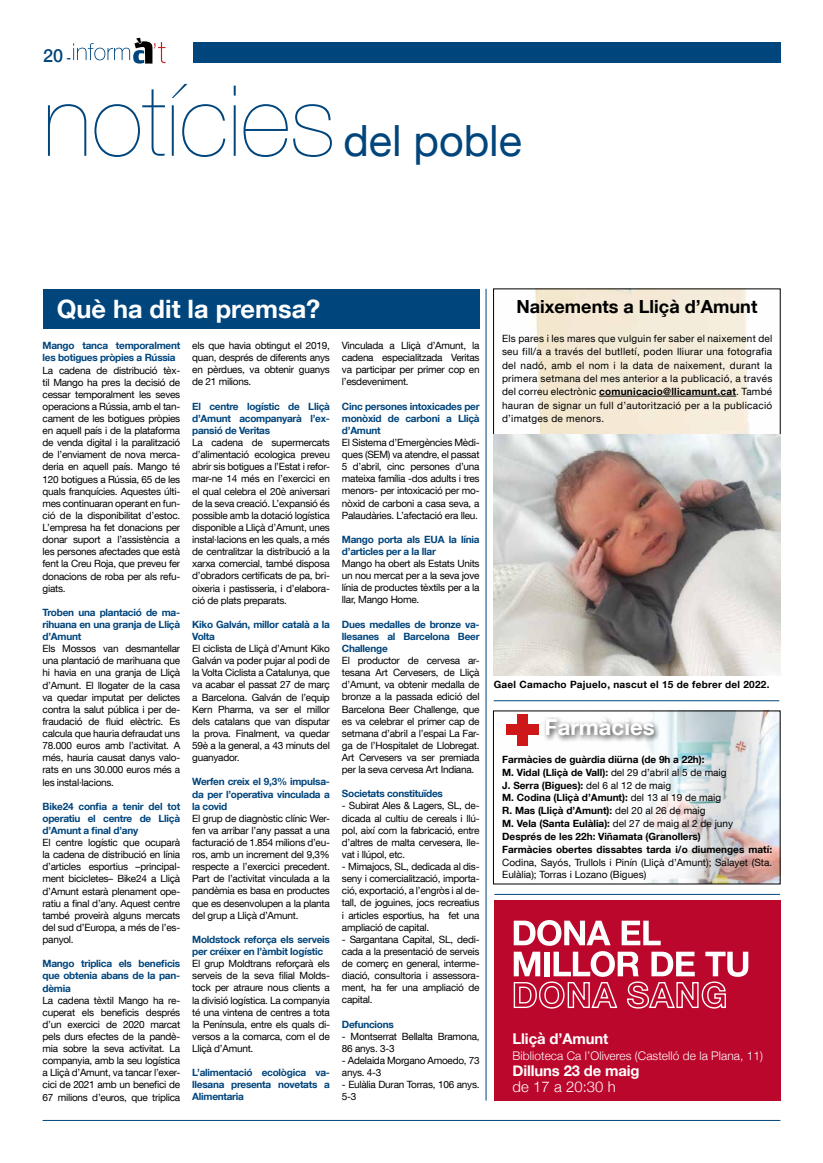
<style>
.page{position:relative;width:823px;height:1163px;background:#fff}
.page>*{position:absolute;margin:0;border:0;box-sizing:border-box;transform-origin:0 0}
.t1{font:200 98.2px "Helvetica Neue LT Com";color:#00457c}
.t2{font:43px "Helvetica Neue LT Com";color:#00457c}
.t3{font:700 25.3px "Helvetica Neue LT Com";color:#fff}
.t4{font:700 22.1px "Helvetica Neue LT Com";color:#fff}
.t5{font:700 18.1px "Helvetica Neue LT Com";color:#000}
.t6{font:500 18px "Helvetica Neue";color:#00457c}
.t7{font:700 14.8px "Helvetica Neue";letter-spacing:-.01em;color:#fff}
.t8{font:300 14.8px "Helvetica Neue";letter-spacing:.005em;color:#fff}
.t9{font:300 11.9px "Helvetica Neue";letter-spacing:.005em;color:#fff}
.t10{font:10px/12.1px "Helvetica Neue LT Com";letter-spacing:-.025em;color:#000;text-align:justify}
.t11{font:700 10px/12.1px "Helvetica Neue LT Com";letter-spacing:-.025em;color:#00457c;text-align:justify}
.t12{font:700 10px/12.8px "Helvetica Neue LT Com";color:#000}
.t13{font:10px/12.8px "Helvetica Neue LT Com";color:#000}
.t14{font:700 10px "Helvetica Neue LT Com";letter-spacing:.025em;color:#000}
.s1{font-size:12px}
.s2{font-weight:700}
.s3{font-weight:400}
</style>
<div class="page">
<div style="left:193px;top:43px;width:587px;height:20px;background:#00457c"></div>
<hr style="left:43px;top:1119px;width:737px;height:1px;background:#00457c">
<svg style="left:73px;top:38px;width:92px;height:26px"></svg>
<img style="left:493px;top:289px;width:287px;height:386px">
<hr style="left:485px;top:289px;width:1px;height:811px;background:#00457c">
<div style="left:43px;top:289px;width:436px;height:39px;background:#00457c"></div>
<img style="left:517px;top:712px;width:260px;height:170px">
<div style="left:542px;top:715px;width:118px;height:27px;background:#000;opacity:.75"></div>
<div style="left:517px;top:724px;width:10px;height:11px;background:#cd1719"></div>
<div style="left:517px;top:714px;width:10px;height:10px;background:#cd1719"></div>
<div style="left:517px;top:735px;width:10px;height:10px;background:#cd1719"></div>
<div style="left:527px;top:724px;width:11px;height:11px;background:#cd1719"></div>
<div style="left:506px;top:724px;width:11px;height:11px;background:#cd1719"></div>
<hr style="left:493px;top:700px;width:285px;height:1px;background:#00457c">
<div style="left:493px;top:900px;width:287px;height:200px;background:#bc072c"></div>
<svg style="left:513px;top:920px;width:234px;height:89px"></svg>
<hr style="left:598px;top:396px;width:137px;height:1px;background:#000">
<hr style="left:494px;top:894px;width:285px;height:1px;background:#00457c">
<h3 class="t6" style="left:43px;top:41px;width:30px">20 <span class="s1">-</span></h3>
<h1 class="t1" style="left:43px;top:64px;width:294px">notícies</h1>
<h2 class="t2" style="left:343px;top:114px;width:180px">del poble</h2>
<h3 class="t3" style="left:57px;top:293px;width:265px">Què ha dit la premsa?</h3>
<p class="t11" style="left:43px;top:339px;width:139px">Mango tanca temporalment les botigues pròpies a Rússia</p>
<p class="t10" style="left:43px;top:363px;width:139px">La cadena de distribució tèx&shy;til Mango ha pres la decisió de cessar temporalment les seves operacions a Rússia, amb el tan&shy;cament de les botigues pròpies en aquell país i de la plataforma de venda digital i la paralització de l’enviament de nova merca&shy;deria en aquell país. Mango té 120 botigues a Rússia, 65 de les quals franquícies. Aquestes últi&shy;mes continuaran operant en fun&shy;ció de la disponibilitat d’estoc.<br>L’empresa ha fet donacions per donar suport a l’assistència a les persones afectades que està fent la Creu Roja, que preveu fer donacions de roba per als refu&shy;giats.</p>
<p class="t11" style="left:43px;top:606px;width:139px">Troben una plantació de ma&shy;rihuana en una granja de Lliçà d’Amunt</p>
<p class="t10" style="left:43px;top:642px;width:139px">Els Mossos van desmantellar una plantació de marihuana que hi havia en una granja de Lliçà d’Amunt. El llogater de la casa va quedar imputat per delictes contra la salut pública i per de&shy;fraudació de fluid elèctric. Es calcula que hauria defraudat uns 78.000 euros amb l’activitat. A més, hauria causat danys valo&shy;rats en uns 30.000 euros més a les instal·lacions.</p>
<p class="t11" style="left:43px;top:799px;width:139px">Bike24 confia a tenir del tot operatiu el centre de Lliçà d’Amunt a final d’any</p>
<p class="t10" style="left:43px;top:836px;width:139px">El centre logístic que ocuparà la cadena de distribució en línia d’articles esportius –principal&shy;ment bicicletes– Bike24 a Lliçà d’Amunt estarà plenament ope&shy;ratiu a final d’any. Aquest centre també proveirà alguns mercats del sud d’Europa, a més de l’es&shy;panyol.</p>
<p class="t11" style="left:43px;top:957px;width:139px">Mango triplica els beneficis que obtenia abans de la pan&shy;dèmia</p>
<p class="t10" style="left:43px;top:993px;width:139px">La cadena tèxtil Mango ha re&shy;cuperat els beneficis després d’un exercici de 2020 marcat pels durs efectes de la pandè&shy;mia sobre la seva activitat. La companyia, amb la seu logística a Lliçà d’Amunt, va tancar l’exer&shy;cici de 2021 amb un benefici de 67 milions d’euros, que triplica</p>
<p class="t10" style="left:192px;top:339px;width:139px">els que havia obtingut el 2019, quan, després de diferents anys en pèrdues, va obtenir guanys de 21 milions.</p>
<p class="t11" style="left:192px;top:400px;width:139px">El centre logístic de Lliçà d’Amunt acompanyarà l’ex&shy;pansió de Veritas</p>
<p class="t10" style="left:192px;top:436px;width:139px">La cadena de supermercats d’alimentació ecologica preveu abrir sis botigues a l’Estat i refor&shy;mar-ne 14 més en l’exercici en el qual celebra el 20è aniversari de la seva creació. L’expansió és possible amb la dotació logística disponible a Lliçà d’Amunt, unes instal·lacions en les quals, a més de centralitzar la distribució a la xarxa comercial, també disposa d’obradors certificats de pa, bri&shy;oixeria i pastisseria, i d’elabora&shy;ció de plats preparats.</p>
<p class="t11" style="left:192px;top:618px;width:139px">Kiko Galván, millor català a la<br>Volta</p>
<p class="t10" style="left:192px;top:642px;width:139px">El ciclista de Lliçà d’Amunt Kiko Galván va poder pujar al podi de la Volta Ciclista a Catalunya, que va acabar el passat 27 de març a Barcelona. Galván de l’equip Kern Pharma, va ser el millor dels catalans que van disputar la prova. Finalment, va quedar 59è a la general, a 43 minuts del guanyador.</p>
<p class="t11" style="left:192px;top:775px;width:139px">Werfen creix el 9,3% impulsa&shy;da per l’operativa vinculada a la covid</p>
<p class="t10" style="left:192px;top:811px;width:139px">El grup de diagnòstic clínic Wer&shy;fen va arribar l’any passat a una facturació de 1.854 milions d’eu&shy;ros, amb un increment del 9,3% respecte a l’exercici precedent.<br>Part de l’activitat vinculada a la pandèmia es basa en productes que es desenvolupen a la planta del grup a Lliçà d’Amunt.</p>
<p class="t11" style="left:192px;top:932px;width:139px">Moldstock reforça els serveis per créixer en l’àmbit logístic</p>
<p class="t10" style="left:192px;top:957px;width:139px">El grup Moldtrans reforçarà els serveis de la seva filial Molds&shy;tock per atraure nous clients a la divisió logística. La companyia té una vintena de centres a tota la Península, entre els quals di&shy;versos a la comarca, com el de Lliçà d’Amunt.</p>
<p class="t11" style="left:192px;top:1066px;width:139px">L’alimentació ecològica va&shy;llesana presenta novetats a Alimentaria</p>
<p class="t10" style="left:342px;top:339px;width:139px">Vinculada a Lliçà d’Amunt, la cadena especialitzada Veritas va participar per primer cop en l’esdeveniment.</p>
<p class="t11" style="left:342px;top:399px;width:139px">Cinc persones intoxicades per monòxid de carboni a Lliçà d’Amunt</p>
<p class="t10" style="left:342px;top:436px;width:139px">El Sistema d’Emergències Mèdi&shy;ques (SEM) va atendre, el passat 5 d’abril, cinc persones d’una mateixa família -dos adults i tres menors- per intoxicació per mo&shy;nòxid de carboni a casa seva, a Palaudàries. L’afectació era lleu.</p>
<p class="t11" style="left:342px;top:533px;width:139px">Mango porta als EUA la línia d’articles per a la llar</p>
<p class="t10" style="left:342px;top:557px;width:139px">Mango ha obert als Estats Units un nou mercat per a la seva jove línia de productes tèxtils per a la llar, Mango Home.</p>
<p class="t11" style="left:342px;top:617px;width:139px">Dues medalles de bronze va&shy;llesanes al Barcelona Beer Challenge</p>
<p class="t10" style="left:342px;top:654px;width:139px">El productor de cervesa ar&shy;tesana Art Cervesers, de Lliçà d’Amunt, va obtenir medalla de bronze a la passada edició del Barcelona Beer Challenge, que es va celebrar el primer cap de setmana d’abril a l’espai La Far&shy;ga de l’Hospitalet de Llobregat.<br>Art Cervesers va ser premiada per la seva cervesa Art Indiana.</p>
<p class="t11" style="left:342px;top:787px;width:102px">Societats constituïdes</p>
<p class="t10" style="left:342px;top:799px;width:139px">- Subirat Ales &amp; Lagers, SL, de&shy;dicada al cultiu de cereals i llú&shy;pol, així com la fabricació, entre d’altres de malta cervesera, lle&shy;vat i llúpol, etc.</p>
<p class="t10" style="left:342px;top:860px;width:139px">- Mimajocs, SL, dedicada al dis&shy;seny i comercialització, importa&shy;ció, exportació, a l’engròs i al de&shy;tall, de joguines, jocs recreatius i articles esportius, ha fet una ampliació de capital.</p>
<p class="t10" style="left:342px;top:932px;width:139px">- Sargantana Capital, SL, dedi&shy;cada a la presentació de serveis de comerç en general, interme&shy;diació, consultoria i assessora&shy;ment, ha fer una ampliació de capital.</p>
<p class="t11" style="left:342px;top:1017px;width:53px">Defuncions</p>
<p class="t10" style="left:342px;top:1029px;width:139px">- Montserrat Bellalta Bramona,<br>86 anys. 3-3</p>
<p class="t10" style="left:342px;top:1053px;width:139px">- Adelaida Morgano Amoedo, 73 anys. 4-3</p>
<p class="t10" style="left:342px;top:1078px;width:139px">- Eulàlia Duran Torras, 106 anys.<br>5-3</p>
<h3 class="t5" style="left:516px;top:295px;width:242px">Naixements a Lliçà d’Amunt</h3>
<p class="t10" style="left:501px;top:331px;width:272px;line-height:13.3px">Els pares i les mares que vulguin fer saber el naixement del seu fill/a a través del butlletí, poden lliurar una fotografia del nadó, amb el nom i la data de naixement, durant la primera setmana del mes anterior a la publicació, a través del correu electrònic <span class="s2">comunicacio@llicamunt.cat</span>. També hauran de signar un full d’autorització per a la publicació d’imatges de menors.</p>
<p class="t14" style="left:493px;top:678px;width:277px">Gael Camacho Pajuelo, nascut el 15 de febrer del 2022.</p>
<h3 class="t4" style="left:544px;top:713px;width:111px">Farmàcies</h3>
<p class="t12" style="left:502px;top:752px;width:271px">Farmàcies de guàrdia diürna (de 9h a 22h):<br>M. Vidal (Lliçà de Vall): <span class="s3">del 29 d’abril al 5 de maig<br></span>J. Serra (Bigues): <span class="s3">del 6 al 12 de maig<br></span>M. Codina (Lliçà d’Amunt): <span class="s3">del 13 al 19 de maig<br></span>R. Mas (Lliçà d’Amunt): <span class="s3">del 20 al 26 de maig<br></span>M. Vela (Santa Eulàlia): <span class="s3">del 27 de maig al 2 de juny </span>Després de les 22h: Viñamata (Granollers)<br>Farmàcies obertes dissabtes tarda i/o diumenges matí:</p>
<p class="t13" style="left:502px;top:855px;width:271px">Codina, Sayós, Trullols i Pinín (Lliçà d’Amunt); Salayet (Sta.<br>Eulàlia); Torras i Lozano (Bigues)</p>
<h3 class="t7" style="left:512px;top:1026px;width:97px">Lliçà d’Amunt</h3>
<p class="t9" style="left:512px;top:1045px;width:252px">Biblioteca Ca l’Oliveres (Castelló de la Plana, 11)</p>
<h3 class="t7" style="left:512px;top:1058px;width:128px">Dilluns 23 de maig</h3>
<h3 class="t8" style="left:512px;top:1074px;width:105px">de 17 a 20:30 h</h3>
</div>
